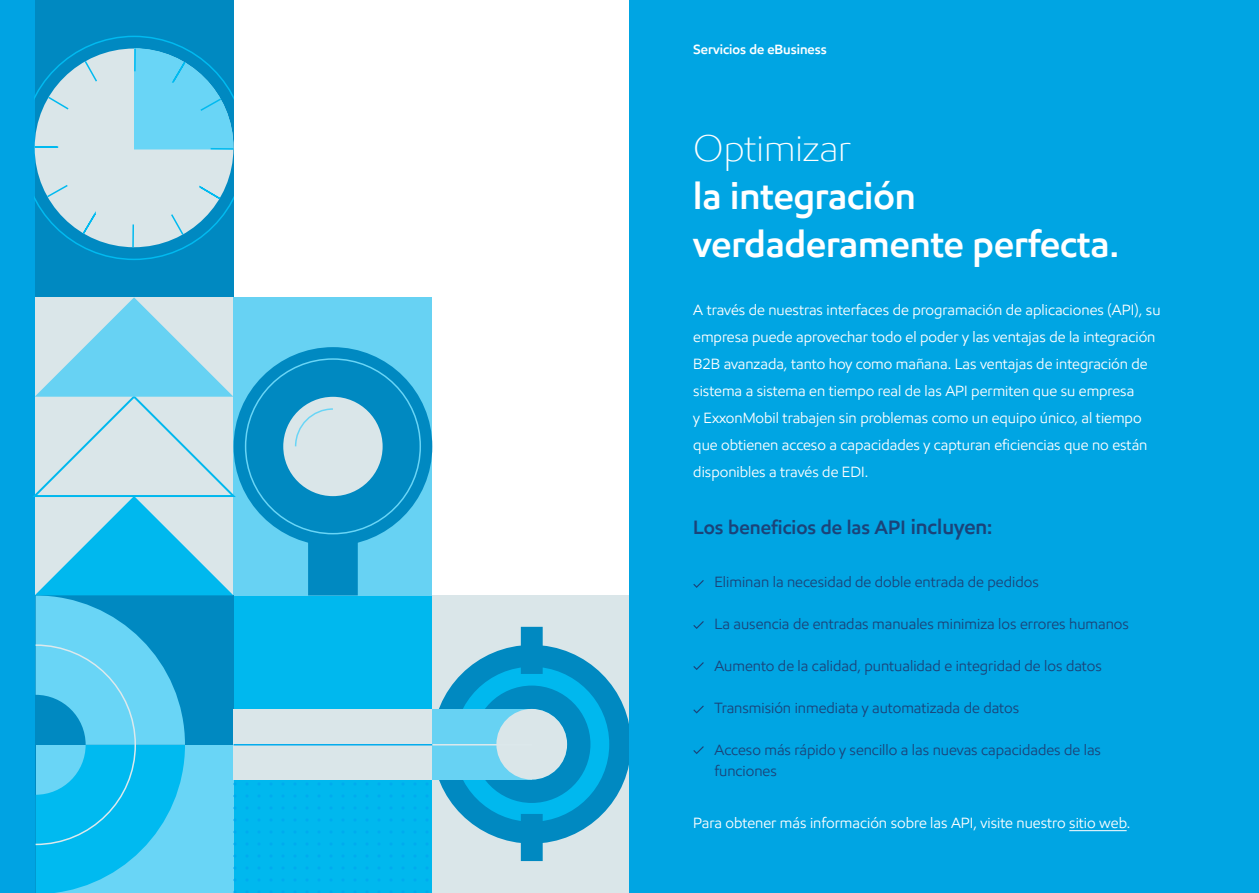
<style>
.page{position:relative;width:1259px;height:893px;background:#fff}
.page>*{position:absolute;margin:0;border:0;box-sizing:border-box;transform-origin:0 0}
.t1{font:600 37.5px/48px "E Mprint";color:#fff}
.t2{font:300 37.5px "E Mprint";color:#fff}
.t3{font:600 19.5px "E Mprint";color:#1b4379}
.t4{font:15px/27px "E Mprint";color:#fff}
.t5{font:15px/21px "E Mprint";color:#1b4379}
.t6{font:600 13.5px "E Mprint";color:#fff}
.s1{font-size:21px}
</style>
<div class="page">
<div style="left:0;top:0;width:48px;height:892px;background:#00a3e3"></div>
<svg style="left:30px;top:297px;width:599px;height:596px"></svg>
<div style="left:35px;top:0;width:198px;height:297px;background:#0089c1"></div>
<div style="left:34px;top:146px;width:24px;height:2px;border:1px solid #00baf0"></div>
<svg style="left:35px;top:36px;width:198px;height:224px"></svg>
<div style="left:629px;top:0;width:630px;height:893px;background:#00a5e3"></div>
<hr style="left:1069px;top:830px;width:57px;height:1px;background:#fff">
<svg style="left:693px;top:580px;width:11px;height:8px"></svg>
<svg style="left:693px;top:621px;width:11px;height:8px"></svg>
<svg style="left:693px;top:662px;width:11px;height:8px"></svg>
<svg style="left:693px;top:705px;width:11px;height:8px"></svg>
<svg style="left:693px;top:746px;width:11px;height:8px"></svg>
<p class="t6" style="left:693px;top:41px;width:135px">Servicios de eBusiness</p>
<h1 class="t2" style="left:693px;top:125px;width:159px">Optimizar</h1>
<h1 class="t1" style="left:693px;top:172px;width:427px">la integración verdaderamente perfecta.</h1>
<p class="t4" style="left:693px;top:297px;width:469px">A través de nuestras interfaces de programación de aplicaciones (API), su empresa puede aprovechar todo el poder y las ventajas de la integración B2B avanzada, tanto hoy como mañana. Las ventajas de integración de sistema a sistema en tiempo real de las API permiten que su empresa<br>y ExxonMobil trabajen sin problemas como un equipo único, al tiempo que obtienen acceso a capacidades y capturan eficiencias que no están disponibles a través de EDI.</p>
<h2 class="t3" style="left:693px;top:515px;width:301px">Los beneficios de las API <span class="s1">incluyen:</span></h2>
<p class="t5" style="left:714px;top:571px;width:326px">Eliminan la necesidad de doble entrada de pedidos</p>
<p class="t5" style="left:714px;top:613px;width:416px">La ausencia de entradas manuales minimiza los errores humanos</p>
<p class="t5" style="left:714px;top:655px;width:389px">Aumento de la calidad, puntualidad e integridad de los datos</p>
<p class="t5" style="left:714px;top:697px;width:306px">Transmisión inmediata y automatizada de datos</p>
<p class="t5" style="left:714px;top:739px;width:388px">Acceso más rápido y sencillo a las nuevas capacidades de las funciones</p>
<p class="t4" style="left:693px;top:810px;width:438px">Para obtener más información sobre las API, visite nuestro sitio web.</p>
</div>
